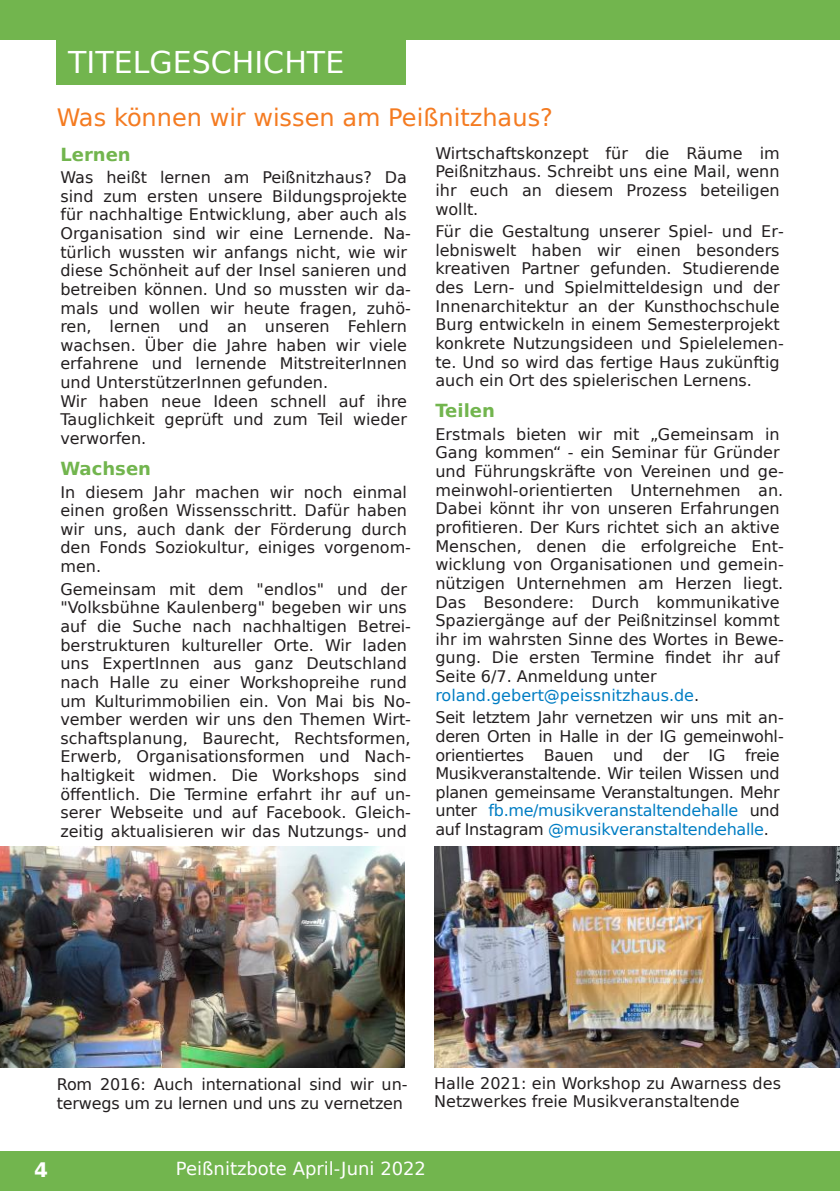
<style>
.page{position:relative;width:840px;height:1191px;background:#fff}
.page>*{position:absolute;margin:0;border:0;box-sizing:border-box;transform-origin:0 0}
.t1{font:30px "DejaVu Sans";color:#fff}
.t2{font:24px "DejaVu Sans";color:#f47b21}
.t3{font:700 20px "DejaVu Sans";color:#fff}
.t4{font:18px "DejaVu Sans";color:#fff}
.t5{font:700 18px "DejaVu Sans";color:#72b54e}
.t6{font:16px/18.6px "DejaVu Sans";color:#231f20}
.t7{font:16px/18.6px "DejaVu Sans";letter-spacing:-.02em;color:#231f20}
.s1{color:#007dc3}
</style>
<div class="page">
<div style="left:0;top:1151px;width:839px;height:40px;background:#72b54e"></div>
<div style="left:0;top:0;width:839px;height:40px;background:#72b54e"></div>
<div style="left:57px;top:39px;width:348px;height:46px;background:#72b54e"></div>
<img style="left:0;top:846px;width:404px;height:221px">
<img style="left:434px;top:846px;width:405px;height:221px">
<h1 class="t1" style="left:68px;top:45px;width:277px">TITELGESCHICHTE</h1>
<h2 class="t2" style="left:57px;top:104px;width:497px">Was können wir wissen am Peißnitzhaus?</h2>
<p class="t5" style="left:60px;top:144px;width:72px">Lernen</p>
<p class="t6" style="left:60px;top:168px;width:352px">Was heißt lernen am Peißnitzhaus? Da sind zum ersten unsere Bildungsprojekte für nachhaltige Entwicklung, aber auch als Organisation sind wir eine Lernende. Na‐ türlich wussten wir anfangs nicht, wie wir diese Schönheit auf der Insel sanieren und betreiben können. Und so mussten wir da‐ mals und wollen wir heute fragen, zuhö‐ ren, lernen und an unseren Fehlern wachsen. Über die Jahre haben wir viele erfahrene und lernende MitstreiterInnen und UnterstützerInnen gefunden.<br>Wir haben neue Ideen schnell auf ihre Tauglichkeit geprüft und zum Teil wieder verworfen.</p>
<p class="t5" style="left:60px;top:458px;width:92px">Wachsen</p>
<p class="t6" style="left:60px;top:483px;width:352px">In diesem Jahr machen wir noch einmal einen großen Wissensschritt. Dafür haben wir uns, auch dank der Förderung durch den Fonds Soziokultur, einiges vorgenom‐ men.</p>
<p class="t6" style="left:60px;top:580px;width:352px">Gemeinsam mit dem "endlos" und der "Volksbühne Kaulenberg" begeben wir uns auf die Suche nach nachhaltigen Betrei‐ berstrukturen kultureller Orte. Wir laden uns ExpertInnen aus ganz Deutschland nach Halle zu einer Workshopreihe rund um Kulturimmobilien ein. Von Mai bis No‐ vember werden wir uns den Themen Wirt‐ schaftsplanung, Baurecht, Rechtsformen, Erwerb, Organisationsformen und Nach‐ haltigkeit widmen. Die Workshops sind öffentlich. Die Termine erfahrt ihr auf un‐ serer Webseite und auf Facebook. Gleich‐ zeitig aktualisieren wir das Nutzungs- und</p>
<p class="t6" style="left:435px;top:144px;width:345px;text-align:justify">Wirtschaftskonzept für die Räume im Peißnitzhaus. Schreibt uns eine Mail, wenn ihr euch an diesem Prozess beteiligen wollt.</p>
<p class="t6" style="left:435px;top:222px;width:349px">Für die Gestaltung unserer Spiel- und Er‐ lebniswelt haben wir einen besonders kreativen Partner gefunden. Studierende des Lern- und Spielmitteldesign und der Innenarchitektur an der Kunsthochschule Burg entwickeln in einem Semesterprojekt konkrete Nutzungsideen und Spielelemen‐ te. Und so wird das fertige Haus zukünftig auch ein Ort des spielerischen Lernens.</p>
<p class="t5" style="left:435px;top:400px;width:61px">Teilen</p>
<p class="t6" style="left:435px;top:425px;width:349px">Erstmals bieten wir mit „Gemeinsam in Gang kommen“ - ein Seminar für Gründer und Führungskräfte von Vereinen und ge‐ meinwohl-orientierten Unternehmen an.<br>Dabei könnt ihr von unseren Erfahrungen profitieren. Der Kurs richtet sich an aktive Menschen, denen die erfolgreiche Ent‐ wicklung von Organisationen und gemein‐ nützigen Unternehmen am Herzen liegt.<br>Das Besondere: Durch kommunikative Spaziergänge auf der Peißnitzinsel kommt ihr im wahrsten Sinne des Wortes in Bewe‐ gung. Die ersten Termine findet ihr auf Seite 6/7. Anmeldung unter <span class="s1">roland.gebert@peissnitzhaus.de</span>.</p>
<p class="t7" style="left:435px;top:708px;width:349px">Seit letztem Jahr vernetzen wir uns mit an‐ deren Orten in Halle in der IG gemeinwohl‐ orientiertes Bauen und der IG freie Musikveranstaltende. Wir teilen Wissen und planen gemeinsame Veranstaltungen. Mehr unter <span class="s1">fb.me/musikveranstaltendehalle</span> und auf Instagram <span class="s1">@musikveranstaltendehalle</span>.</p>
<p class="t6" style="left:57px;top:1075px;width:352px">Rom 2016: Auch international sind wir un‐ terwegs um zu lernen und uns zu vernetzen</p>
<p class="t6" style="left:434px;top:1073px;width:348px">Halle 2021: ein Workshop zu Awarness des<br>Netzwerkes freie Musikveranstaltende</p>
<p class="t3" style="left:34px;top:1158px;width:15px">4</p>
<p class="t4" style="left:176px;top:1158px;width:251px">Peißnitzbote April-Juni 2022</p>
</div>
